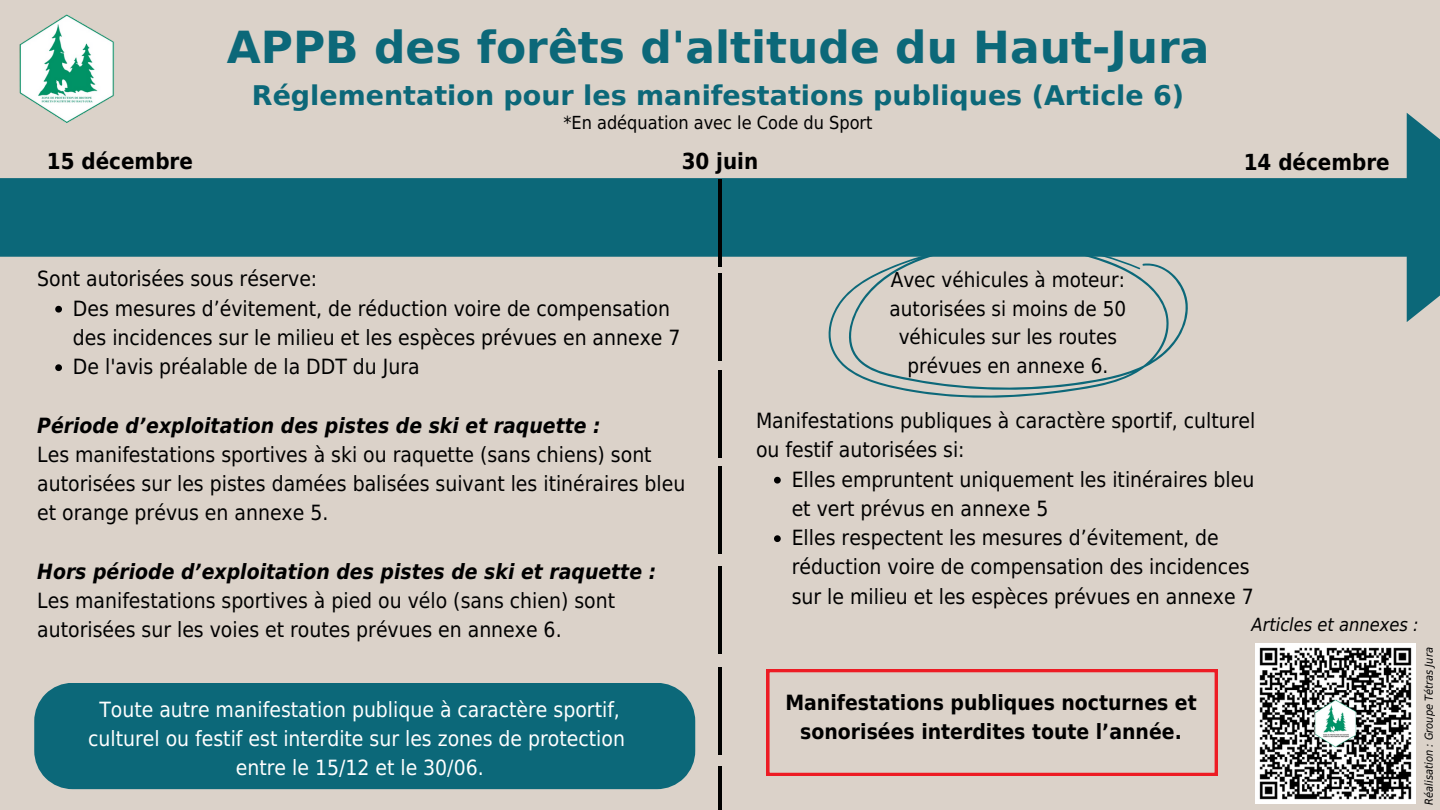
<style>
.page{position:relative;width:1440px;height:810px;background:#dbd2c9}
.page>*{position:absolute;margin:0;border:0;box-sizing:border-box;transform-origin:0 0}
.t1{font:700 44px "DejaVu Sans";color:#0c6879}
.t2{font:700 27px "DejaVu Sans";color:#0c6879}
.t3{font:700 22.1px "DejaVu Sans Condensed";color:#000}
.t4{font:21px/29.2px "DejaVu Sans Condensed";color:#000}
.t5{font:21px/29.2px "DejaVu Sans Condensed";color:#fff;text-align:center}
.t6{font:700 21px/29.2px "DejaVu Sans Condensed";color:#000;text-align:center}
.t7{font:20.5px/28.5px "DejaVu Sans Condensed";color:#000;text-align:center}
.t8{font:italic 18.1px "DejaVu Sans Condensed";color:#000}
.t9{font:18px "DejaVu Sans Condensed";color:#000}
.t10{font:italic 11px "DejaVu Sans Condensed";color:#000}
.s1{font-weight:700;font-style:italic}
</style>
<div class="page">
<div style="left:34px;top:683px;width:661px;height:106px;background:#0c6879"></div>
<svg style="left:0;top:113px;width:1440px;height:209px"></svg>
<svg style="left:55px;top:306px;width:7px;height:7px"></svg>
<svg style="left:55px;top:364px;width:7px;height:7px"></svg>
<svg style="left:819px;top:205px;width:378px;height:193px"></svg>
<hr style="left:718px;top:179px;width:4px;height:87px;background:#000">
<hr style="left:718px;top:274px;width:4px;height:87px;background:#000">
<hr style="left:718px;top:371px;width:4px;height:87px;background:#000">
<hr style="left:718px;top:467px;width:4px;height:87px;background:#000">
<hr style="left:718px;top:668px;width:4px;height:87px;background:#000">
<hr style="left:718px;top:567px;width:4px;height:87px;background:#000">
<hr style="left:718px;top:767px;width:4px;height:43px;background:#000">
<svg style="left:774px;top:477px;width:7px;height:7px"></svg>
<svg style="left:774px;top:535px;width:7px;height:7px"></svg>
<svg style="left:767px;top:669px;width:450px;height:107px"></svg>
<img style="left:14px;top:15px;width:108px;height:108px">
<img style="left:1255px;top:643px;width:160px;height:160px">
<h3 class="t1" style="left:227px;top:22px;width:984px">APPB des forêts d'altitude du Haut-Jura</h3>
<h3 class="t2" style="left:252px;top:80px;width:934px">Réglementation pour les manifestations publiques (Article 6)</h3>
<h3 class="t9" style="left:563px;top:112px;width:311px">*En adéquation avec le Code du Sport</h3>
<h3 class="t3" style="left:47px;top:148px;width:148px">15 décembre</h3>
<p class="t3" style="left:682px;top:148px;width:78px">30 juin</p>
<p class="t3" style="left:1244px;top:150px;width:148px">14 décembre</p>
<p class="t4" style="left:37px;top:264px;width:282px">Sont autorisées sous réserve:</p>
<h1 class="t4" style="left:73px;top:294px;width:609px">Des mesures d’évitement, de réduction voire de compensation des incidences sur le milieu et les espèces prévues en annexe 7</h1>
<h2 class="t4" style="left:73px;top:352px;width:348px">De l'avis préalable de la DDT du Jura</h2>
<p class="t4" style="left:37px;top:411px;width:650px"><span class="s1">Période d’exploitation des pistes de ski et raquette :<br></span>Les manifestations sportives à ski ou raquette (sans chiens) sont autorisées sur les pistes damées balisées suivant les itinéraires bleu et orange prévus en annexe 5.</p>
<h4 class="t4" style="left:37px;top:557px;width:620px"><span class="s1">Hors période d’exploitation des pistes de ski et raquette :<br></span>Les manifestations sportives à pied ou vélo (sans chien) sont autorisées sur les voies et routes prévues en annexe 6.</h4>
<p class="t5" style="left:88px;top:695px;width:538px">Toute autre manifestation publique à caractère sportif, culturel ou festif est interdite sur les zones de protection entre le 15/12 et le 30/06.</p>
<h2 class="t7" style="left:890px;top:266px;width:238px">Avec véhicules à moteur: autorisées si moins de 50 véhicules sur les routes prévues en annexe 6.</h2>
<h2 class="t4" style="left:756px;top:406px;width:501px">Manifestations publiques à caractère sportif, culturel ou festif autorisées si:</h2>
<p class="t4" style="left:792px;top:465px;width:464px">Elles empruntent uniquement les itinéraires bleu et vert prévus en annexe 5</p>
<p class="t4" style="left:792px;top:523px;width:463px">Elles respectent les mesures d’évitement, de réduction voire de compensation des incidences sur le milieu et les espèces prévues en annexe 7</p>
<p class="t6" style="left:785px;top:688px;width:413px">Manifestations publiques nocturnes et sonorisées interdites toute l’année.</p>
<p class="t8" style="left:1252px;top:614px;width:169px">Articles et annexes :</p>
<h3 class="t10" style="left:1423px;top:805px;width:159px;rotate:-90deg">Réalisation : Groupe Tétras Jura</h3>
</div>
